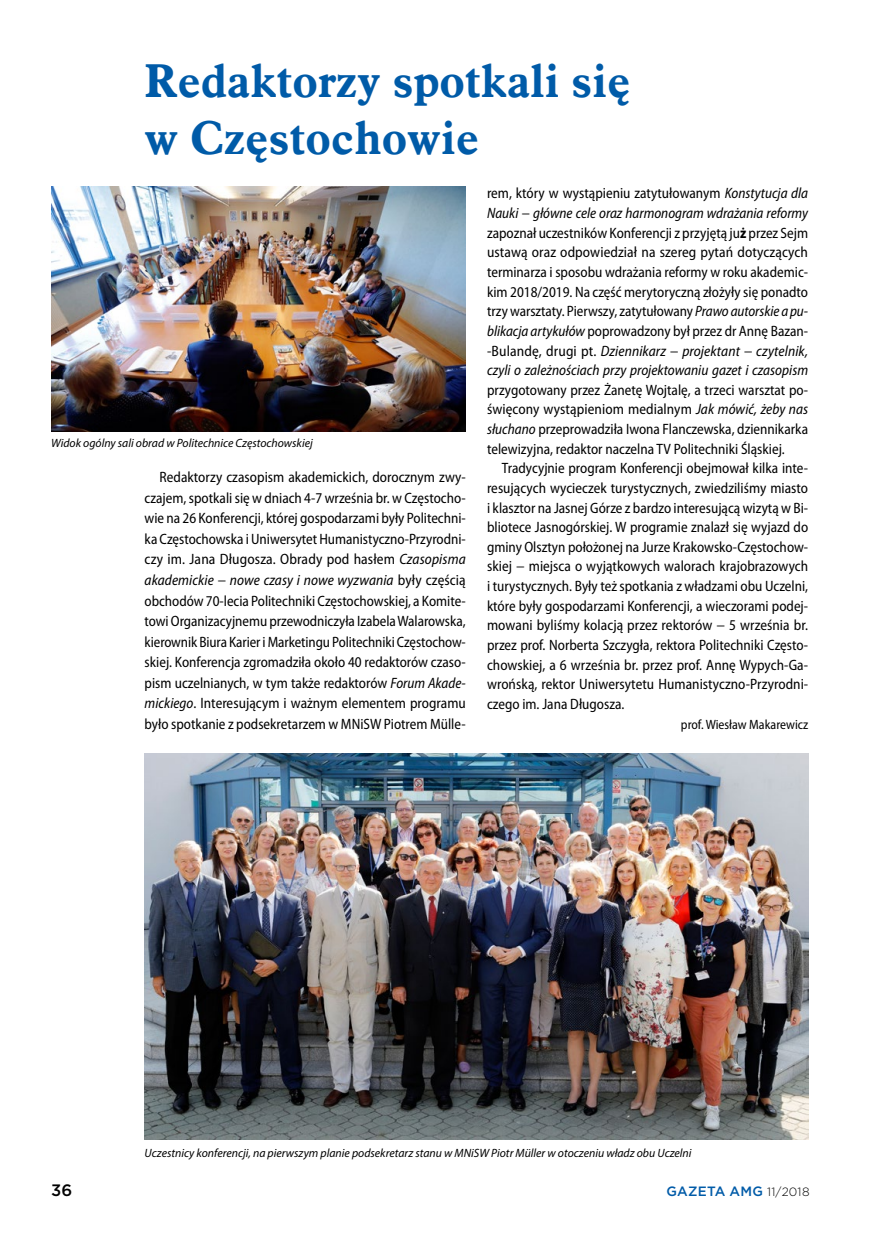
<style>
.page{position:relative;width:872px;height:1234px;background:#fff}
.page>*{position:absolute;margin:0;border:0;box-sizing:border-box;transform-origin:0 0}
.t1{font:700 46.5px/57px "Aldine 721 EU";letter-spacing:.005em;color:#005ba8}
.t2{font:500 16.5px "Gotham";color:#000}
.t3{font:semi-condensed 15px/19.6px "Myriad Pro";color:#000;text-align:justify;scale:.96 1}
.t4{font:semi-condensed 15px/20.5px "Myriad Pro";color:#000;text-align:justify}
.t5{font:semi-condensed 13.5px "Myriad Pro";color:#000;scale:.96 1}
.t6{font:500 13.5px "Gotham";letter-spacing:.015em;color:#005ba8}
.t7{font:italic 12px "Myriad Pro";color:#000}
.s1{font-style:italic}
.s2{font-weight:700}
.s3{font-weight:300;font-size:12px;color:#000}
</style>
<div class="page">
<img style="left:145px;top:753px;width:663px;height:386px">
<img style="left:51px;top:187px;width:415px;height:245px">
<h1 class="t1" style="left:145px;top:53px;width:487px">Redaktorzy spotkali się w Częstochowie</h1>
<p class="t7" style="left:51px;top:435px;width:263px">Widok ogólny sali obrad w Politechnice Częstochowskiej</p>
<p class="t4" style="left:145px;top:466px;width:323px;text-indent:15px">Redaktorzy czasopism akademickich, dorocznym zwy&shy;czajem, spotkali się w dniach 4-7 września br. w Częstocho&shy;wie na 26 Konferencji, której gospodarzami były Politechni&shy;ka Częstochowska i Uniwersytet Humanistyczno-Przyrodni&shy;czy im. Jana Długosza. Obrady pod hasłem <span class="s1">Czasopisma akademickie − nowe czasy i nowe wyzwania</span> były częścią obchodów 70-lecia Politechniki Częstochowskiej, a Komite&shy;towi Organizacyjnemu przewodniczyła Izabela Walarowska, kierownik Biura Karier i Marketingu Politechniki Częstochow&shy;skiej. Konferencja zgromadziła około 40 redaktorów czaso&shy;pism uczelnianych, w tym także redaktorów <span class="s1">Forum Akade&shy;mickiego</span>. Interesującym i ważnym elementem programu było spotkanie z podsekretarzem w MNiSW Piotrem Mülle-</p>
<p class="t3" style="left:487px;top:183px;width:336px">rem, który w wystąpieniu zatytułowanym <span class="s1">Konstytucja dla Nauki − główne cele oraz harmonogram wdrażania reformy </span>zapoznał uczestników Konferencji z przyjętą ju<span class="s2">ż</span> przez Sejm ustawą oraz odpowiedział na szereg pytań dotyczących terminarza i sposobu wdrażania reformy w roku akademic&shy;kim 2018/2019. Na część merytoryczną złożyły się ponadto trzy warsztaty. Pierwszy, zatytułowany <span class="s1">Prawo autorskie a pu&shy;blikacja artykułów</span> poprowadzony był przez dr Annę Bazan--Bulandę, drugi pt. <span class="s1">Dziennikarz − projektant − czytelnik, czyli o zależnościach przy projektowaniu gazet i czasopism</span></p>
<p class="t3" style="left:487px;top:379px;width:336px">przygotowany przez Żanetę Wojtalę, a trzeci warsztat po&shy;święcony wystąpieniom medialnym <span class="s1">Jak mówić, żeby nas słuchano</span> przeprowadziła Iwona Flanczewska, dziennikarka telewizyjna, redaktor naczelna TV Politechniki Śląskiej.</p>
<p class="t3" style="left:487px;top:458px;width:336px;text-indent:15px">Tradycyjnie program Konferencji obejmował kilka inte&shy;resujących wycieczek turystycznych, zwiedziliśmy miasto i klasztor na Jasnej Górze z bardzo interesującą wizytą w Bi&shy;bliotece Jasnogórskiej. W programie znalazł się wyjazd do gminy Olsztyn położonej na Jurze Krakowsko-Częstochow&shy;skiej − miejsca o wyjątkowych walorach krajobrazowych i turystycznych. Były też spotkania z władzami obu Uczelni, które były gospodarzami Konferencji, a wieczorami podej&shy;mowani byliśmy kolacją przez rektorów − 5 września br. przez prof. Norberta Szczygła, rektora Politechniki Często&shy;chowskiej, a 6 września br. przez prof. Annę Wypych-Ga&shy;wrońską, rektor Uniwersytetu Humanistyczno-Przyrodni&shy;czego im. Jana Długosza.</p>
<p class="t5" style="left:681px;top:716px;width:134px">prof. Wiesław Makarewicz</p>
<p class="t7" style="left:145px;top:1145px;width:548px">Uczestnicy konferencji, na pierwszym planie podsekretarz stanu w MNiSW Piotr Müller w otoczeniu władz obu Uczelni</p>
<p class="t2" style="left:51px;top:1179px;width:23px">36</p>
<p class="t6" style="left:666px;top:1182px;width:145px">GAZETA AMG <span class="s3">11/2018</span></p>
</div>
